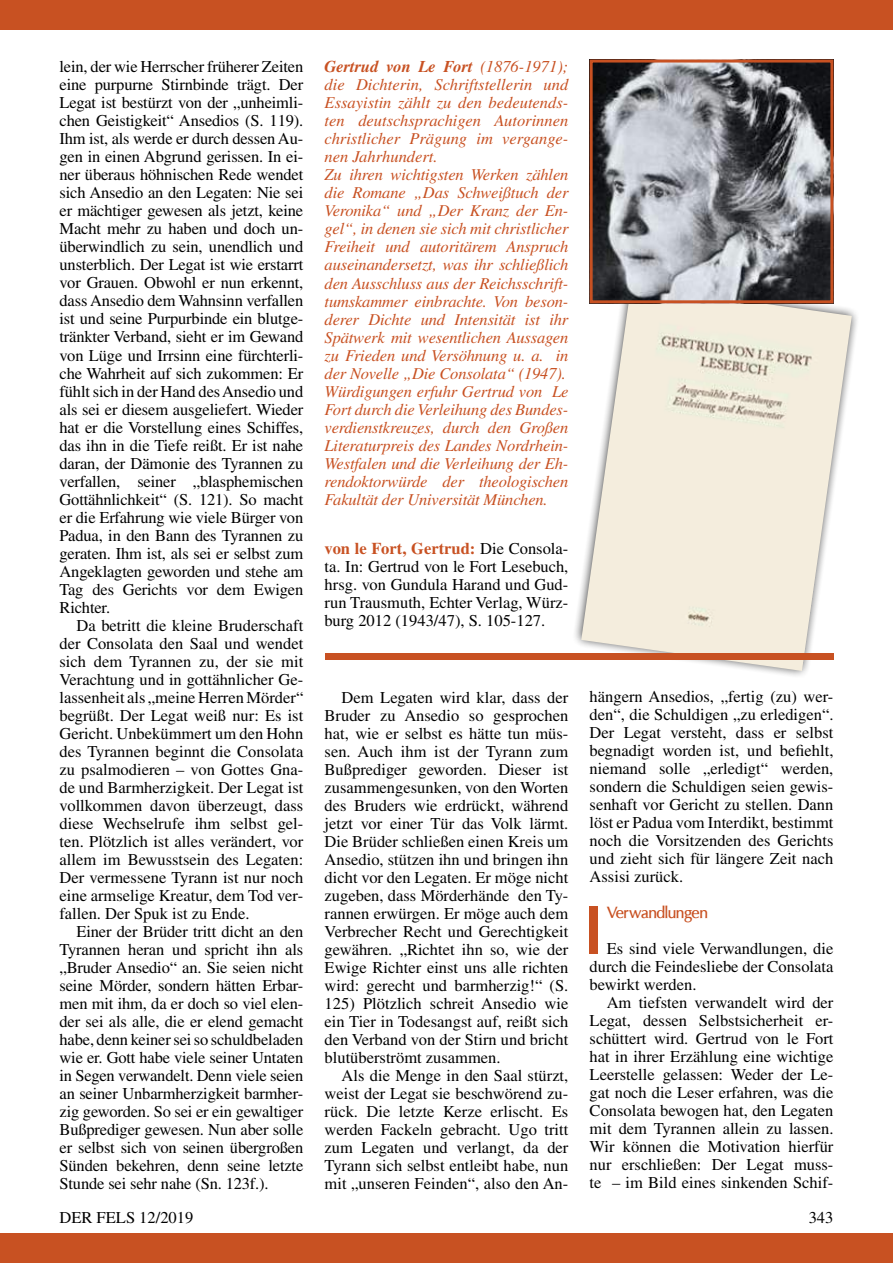
<style>
.page{position:relative;width:893px;height:1263px;background:#fff}
.page>*{position:absolute;margin:0;border:0;box-sizing:border-box;transform-origin:0 0}
.t1{font:16.5px/18px "Times";color:#000;text-align:justify}
.t2{font:italic 16.5px/18px "Times";letter-spacing:-.01em;color:#c85122}
.t3{font:700 16.5px "Oregon LDO Demi";color:#c85122}
.s1{font-weight:700}
.s2{font-weight:700;color:#c85122}
</style>
<div class="page">
<img style="left:581px;top:285px;width:271px;height:386px">
<img style="left:594px;top:64px;width:235px;height:235px">
<div style="left:590px;top:60px;width:243px;height:243px;border:3px solid #c85122"></div>
<div style="left:0;top:0;width:893px;height:30px;background:#c85122"></div>
<div style="left:0;top:1233px;width:893px;height:30px;background:#c85122"></div>
<div style="left:325px;top:653px;width:508px;height:7px;background:#c85122"></div>
<div style="left:590px;top:907px;width:8px;height:47px;background:#c85122"></div>
<p class="t1" style="left:60px;top:58px;width:245px">lein, der wie Herrscher früherer Zeiten eine purpurne Stirnbinde trägt. Der Legat ist bestürzt von der „unheimli&shy;chen Geistigkeit“ Ansedios (S. 119).<br>Ihm ist, als werde er durch dessen Au&shy;gen in einen Abgrund gerissen. In ei&shy;ner überaus höhnischen Rede wendet sich Ansedio an den Legaten: Nie sei er mächtiger gewesen als jetzt, keine Macht mehr zu haben und doch un&shy;überwindlich zu sein, unendlich und unsterblich. Der Legat ist wie erstarrt vor Grauen. Obwohl er nun erkennt, dass Ansedio dem Wahnsinn verfallen ist und seine Purpurbinde ein blutge&shy;tränkter Verband, sieht er im Gewand von Lüge und Irrsinn eine fürchterli&shy;che Wahrheit auf sich zukommen: Er fühlt sich in der Hand des Ansedio und als sei er diesem ausgeliefert. Wieder hat er die Vorstellung eines Schiffes, das ihn in die Tiefe reißt. Er ist nahe daran, der Dämonie des Tyrannen zu verfallen, seiner „blasphemischen Gottähnlichkeit“ (S. 121). So macht er die Erfahrung wie viele Bürger von Padua, in den Bann des Tyrannen zu geraten. Ihm ist, als sei er selbst zum Angeklagten geworden und stehe am Tag des Gerichts vor dem Ewigen Richter.</p>
<p class="t1" style="left:60px;top:616px;width:245px;text-indent:17px">Da betritt die kleine Bruderschaft der Consolata den Saal und wendet sich dem Tyrannen zu, der sie mit Verachtung und in gottähnlicher Ge&shy;lassenheit als „meine Herren Mörder“ begrüßt. Der Legat weiß nur: Es ist Gericht. Unbekümmert um den Hohn des Tyrannen beginnt die Consolata zu psalmodieren – von Gottes Gna&shy;de und Barmherzigkeit. Der Legat ist vollkommen davon überzeugt, dass diese Wechselrufe ihm selbst gel&shy;ten. Plötzlich ist alles verändert, vor allem im Bewusstsein des Legaten:<br>Der vermessene Tyrann ist nur noch eine armselige Kreatur, dem Tod ver&shy;fallen. Der Spuk ist zu Ende.</p>
<p class="t1" style="left:60px;top:922px;width:245px;text-indent:17px">Einer der Brüder tritt dicht an den Tyrannen heran und spricht ihn als „Bruder Ansedio“ an. Sie seien nicht seine Mörder, sondern hätten Erbar&shy;men mit ihm, da er doch so viel elen&shy;der sei als alle, die er elend gemacht habe, denn keiner sei so schuldbeladen wie er. Gott habe viele seiner Untaten in Segen verwandelt. Denn viele seien an seiner Unbarmherzigkeit barmher&shy;zig geworden. So sei er ein gewaltiger Bußprediger gewesen. Nun aber solle er selbst sich von seinen übergroßen Sünden bekehren, denn seine letzte Stunde sei sehr nahe (Sn. 123f.).</p>
<p class="t2" style="left:325px;top:58px;width:245px"><span class="s1">Gertrud von Le Fort</span> (1876-1971); die Dichterin, Schriftstellerin und Essayistin zählt zu den bedeutends&shy;ten deutschsprachigen Autorinnen christlicher Prägung im vergange&shy;nen Jahrhundert.<br>Zu ihren wichtigsten Werken zählen die Romane „Das Schweißtuch der Veronika“ und „Der Kranz der En&shy;gel“, in denen sie sich mit christlicher Freiheit und autoritärem Anspruch auseinandersetzt, was ihr schließlich den Ausschluss aus der Reichsschrift&shy;tumskammer einbrachte. Von beson&shy;derer Dichte und Intensität ist ihr Spätwerk mit wesentlichen Aussagen zu Frieden und Versöhnung u. a. in der Novelle „Die Consolata“ (1947).<br>Würdigungen erfuhr Gertrud von Le Fort durch die Verleihung des Bundes&shy;verdienstkreuzes, durch den Großen Literaturpreis des Landes Nordrhein-Westfalen und die Verleihung der Eh&shy;rendoktorwürde der theologischen Fakultät der Universität München.</p>
<p class="t1" style="left:325px;top:540px;width:245px"><span class="s2">von le Fort, Gertrud:</span> Die Consola&shy;ta. In: Gertrud von le Fort Lesebuch, hrsg. von Gundula Harand und Gud&shy;run Trausmuth, Echter Verlag, Würz&shy;burg 2012 (1943/47), S. 105-127.</p>
<p class="t1" style="left:325px;top:688px;width:245px;text-indent:17px">Dem Legaten wird klar, dass der Bruder zu Ansedio so gesprochen hat, wie er selbst es hätte tun müs&shy;sen. Auch ihm ist der Tyrann zum Bußprediger geworden. Dieser ist zusammengesunken, von den Worten des Bruders wie erdrückt, während jetzt vor einer Tür das Volk lärmt.<br>Die Brüder schließen einen Kreis um Ansedio, stützen ihn und bringen ihn dicht vor den Legaten. Er möge nicht zugeben, dass Mörderhände den Ty&shy;rannen erwürgen. Er möge auch dem Verbrecher Recht und Gerechtigkeit gewähren. „Richtet ihn so, wie der Ewige Richter einst uns alle richten wird: gerecht und barmherzig!“ (S.<br>125) Plötzlich schreit Ansedio wie ein Tier in Todesangst auf, reißt sich den Verband von der Stirn und bricht blutüberströmt zusammen.</p>
<p class="t1" style="left:325px;top:1066px;width:245px;text-indent:17px">Als die Menge in den Saal stürzt, weist der Legat sie beschwörend zu&shy;rück. Die letzte Kerze erlischt. Es werden Fackeln gebracht. Ugo tritt zum Legaten und verlangt, da der Tyrann sich selbst entleibt habe, nun mit „unseren Feinden“, also den An-</p>
<p class="t1" style="left:590px;top:687px;width:245px">hängern Ansedios, „fertig (zu) wer&shy;den“, die Schuldigen „zu erledigen“.<br>Der Legat versteht, dass er selbst begnadigt worden ist, und befiehlt, niemand solle „erledigt“ werden, sondern die Schuldigen seien gewis&shy;senhaft vor Gericht zu stellen. Dann löst er Padua vom Interdikt, bestimmt noch die Vorsitzenden des Gerichts und zieht sich für längere Zeit nach Assisi zurück.</p>
<p class="t3" style="left:607px;top:903px;width:103px">Verwandlungen</p>
<p class="t1" style="left:590px;top:939px;width:245px;text-indent:17px">Es sind viele Verwandlungen, die durch die Feindesliebe der Consolata bewirkt werden.</p>
<p class="t1" style="left:590px;top:993px;width:245px;text-indent:17px">Am tiefsten verwandelt wird der Legat, dessen Selbstsicherheit er&shy;schüttert wird. Gertrud von le Fort hat in ihrer Erzählung eine wichtige Leerstelle gelassen: Weder der Le&shy;gat noch die Leser erfahren, was die Consolata bewogen hat, den Legaten mit dem Tyrannen allein zu lassen.<br>Wir können die Motivation hierfür nur erschließen: Der Legat muss&shy;te – im Bild eines sinkenden Schif-</p>
<p class="t1" style="left:60px;top:1209px;width:135px">DER FELS 12/2019</p>
<p class="t1" style="left:809px;top:1209px;width:26px">343</p>
</div>
